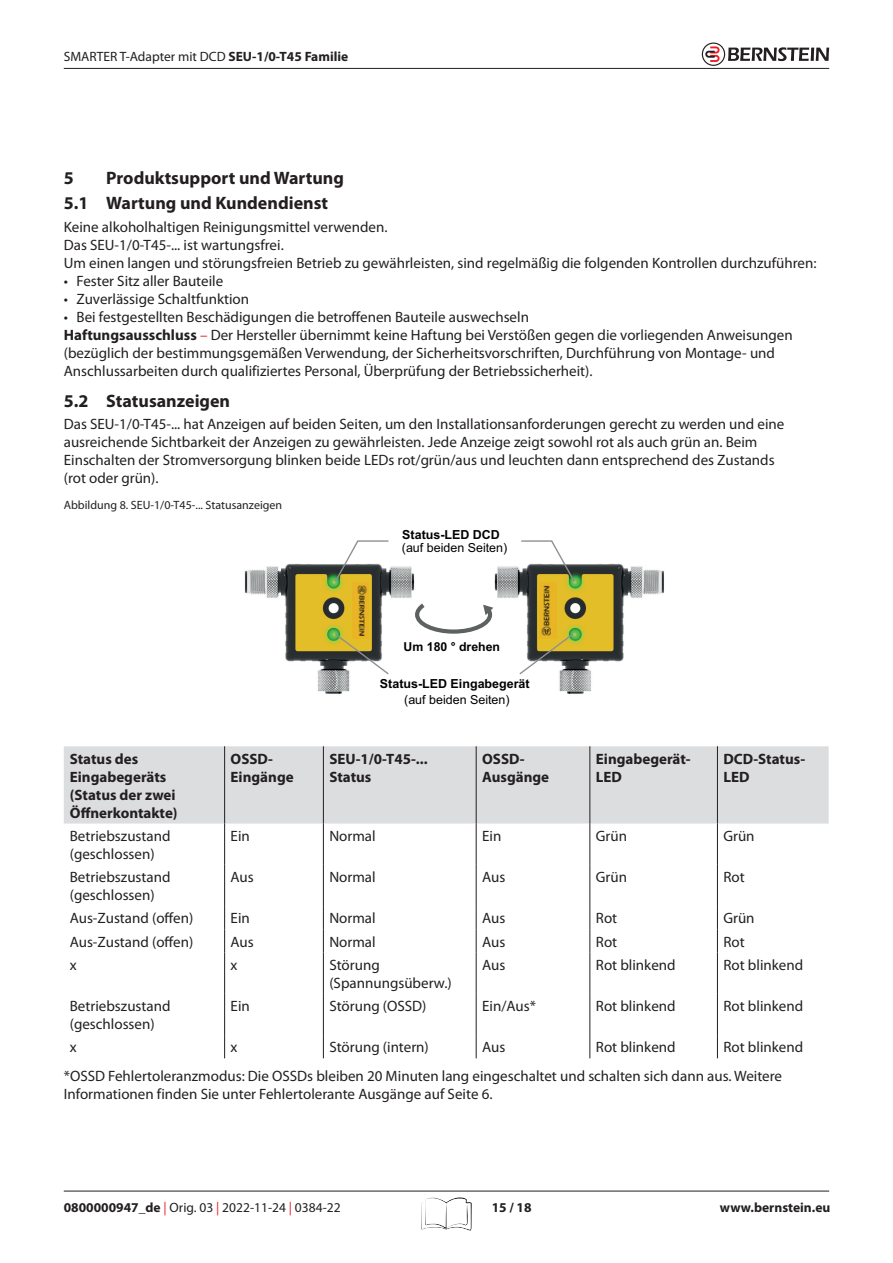
<style>
.page{position:relative;width:893px;height:1263px;background:#fff}
.page>*{position:absolute;margin:0;border:0;box-sizing:border-box;transform-origin:0 0}
.t1{font:700 18px/25.8px "Myriad Pro";color:#231f20}
.t2{font:15px/18px "Myriad Pro";color:#231f20}
.t3{font:700 15px/18px "Myriad Pro";color:#231f20}
.t4{font:13.5px "Myriad Pro";color:#231f20}
.t5{font:700 13.5px "Myriad Pro";color:#231f20}
.t6{font:700 12.45px "Arial";color:#000001}
.t7{font:12.45px "Arial";color:#000001}
.t8{font:700 12.3px "Arial";color:#000001}
.t9{font:12px "Myriad Pro";color:#231f20}
.s1{font-weight:700}
.s2{color:#ee1d23}
</style>
<div class="page">
<hr style="left:64px;top:1191px;width:765px;height:1px;background:#231f20">
<hr style="left:64px;top:68px;width:765px;height:1px;background:#231f20">
<svg style="left:702px;top:43px;width:127px;height:23px"></svg>
<svg style="left:421px;top:1197px;width:51px;height:34px"></svg>
<div style="left:64px;top:746px;width:765px;height:77px;background:#dcdddf"></div>
<hr style="left:224px;top:746px;width:1px;height:77px;background:#231f20">
<hr style="left:224px;top:823px;width:1px;height:42px;background:#231f20">
<hr style="left:224px;top:865px;width:1px;height:41px;background:#231f20">
<svg style="left:224px;top:906px;width:1px;height:46px"></svg>
<hr style="left:224px;top:952px;width:1px;height:42px;background:#231f20">
<hr style="left:224px;top:994px;width:1px;height:41px;background:#231f20">
<svg style="left:224px;top:1035px;width:1px;height:23px"></svg>
<hr style="left:323px;top:746px;width:1px;height:77px;background:#231f20">
<hr style="left:476px;top:746px;width:1px;height:77px;background:#231f20">
<hr style="left:589px;top:746px;width:1px;height:77px;background:#231f20">
<hr style="left:717px;top:746px;width:1px;height:77px;background:#231f20">
<hr style="left:323px;top:823px;width:1px;height:42px;background:#231f20">
<hr style="left:476px;top:823px;width:1px;height:42px;background:#231f20">
<hr style="left:589px;top:823px;width:1px;height:42px;background:#231f20">
<hr style="left:717px;top:823px;width:1px;height:42px;background:#231f20">
<hr style="left:323px;top:865px;width:1px;height:41px;background:#231f20">
<hr style="left:476px;top:865px;width:1px;height:41px;background:#231f20">
<hr style="left:589px;top:865px;width:1px;height:41px;background:#231f20">
<hr style="left:717px;top:865px;width:1px;height:41px;background:#231f20">
<svg style="left:323px;top:906px;width:1px;height:46px"></svg>
<svg style="left:476px;top:906px;width:1px;height:46px"></svg>
<svg style="left:589px;top:906px;width:1px;height:46px"></svg>
<svg style="left:717px;top:906px;width:1px;height:46px"></svg>
<hr style="left:323px;top:952px;width:1px;height:42px;background:#231f20">
<hr style="left:476px;top:952px;width:1px;height:42px;background:#231f20">
<hr style="left:589px;top:952px;width:1px;height:42px;background:#231f20">
<hr style="left:717px;top:952px;width:1px;height:42px;background:#231f20">
<hr style="left:323px;top:994px;width:1px;height:41px;background:#231f20">
<hr style="left:476px;top:994px;width:1px;height:41px;background:#231f20">
<hr style="left:589px;top:994px;width:1px;height:41px;background:#231f20">
<hr style="left:717px;top:994px;width:1px;height:41px;background:#231f20">
<svg style="left:323px;top:1035px;width:1px;height:23px"></svg>
<svg style="left:476px;top:1035px;width:1px;height:23px"></svg>
<svg style="left:589px;top:1035px;width:1px;height:23px"></svg>
<svg style="left:717px;top:1035px;width:1px;height:23px"></svg>
<img style="left:244px;top:563px;width:420px;height:131px">
<svg style="left:333px;top:540px;width:243px;height:136px"></svg>
<img style="left:539px;top:582px;width:17px;height:56px">
<img style="left:352px;top:583px;width:17px;height:56px">
<p class="t4" style="left:64px;top:48px;width:286px">SMARTER T-Adapter mit DCD <span class="s1">SEU-1/0-T45 Familie</span></p>
<p class="t1" style="left:64px;top:164px;width:282px;text-indent:43px">Produktsupport und Wartung<br>5.1 Wartung und Kundendienst</p>
<p class="t2" style="left:64px;top:217px;width:754px">Keine alkoholhaltigen Reinigungsmittel verwenden.<br>Das SEU-1/0-T45-... ist wartungsfrei.<br>Um einen langen und störungsfreien Betrieb zu gewährleisten, sind regelmäßig die folgenden Kontrollen durchzuführen:</p>
<p class="t2" style="left:64px;top:271px;width:161px">• Fester Sitz aller Bauteile</p>
<p class="t2" style="left:64px;top:289px;width:187px">• Zuverlässige Schaltfunktion</p>
<p class="t2" style="left:64px;top:307px;width:730px">• Bei festgestellten Beschädigungen die betroffenen Bauteile auswechseln<br><span class="s1">Haftungsausschluss</span> <span class="s2">–</span> Der Hersteller übernimmt keine Haftung bei Verstößen gegen die vorliegenden Anweisungen (bezüglich der bestimmungsgemäßen Verwendung, der Sicherheitsvorschriften, Durchführung von Montage- und Anschlussarbeiten durch qualifiziertes Personal, Überprüfung der Betriebssicherheit).</p>
<p class="t1" style="left:64px;top:387px;width:168px">5.2 Statusanzeigen</p>
<p class="t2" style="left:64px;top:415px;width:722px">Das SEU-1/0-T45-... hat Anzeigen auf beiden Seiten, um den Installationsanforderungen gerecht zu werden und eine ausreichende Sichtbarkeit der Anzeigen zu gewährleisten. Jede Anzeige zeigt sowohl rot als auch grün an. Beim Einschalten der Stromversorgung blinken beide LEDs rot/grün/aus und leuchten dann entsprechend des Zustands (rot oder grün).</p>
<p class="t1" style="left:64px;top:164px;width:11px">5</p>
<p class="t9" style="left:64px;top:497px;width:220px">Abbildung 8. SEU-1/0-T45-... Statusanzeigen</p>
<p class="t6" style="left:402px;top:526px;width:99px">Status-LED DCD</p>
<p class="t7" style="left:402px;top:539px;width:107px">(auf beiden Seiten)</p>
<p class="t8" style="left:404px;top:638px;width:98px">Um 180 ° drehen</p>
<p class="t6" style="left:380px;top:675px;width:151px">Status-LED Eingabegerät</p>
<p class="t7" style="left:404px;top:691px;width:107px">(auf beiden Seiten)</p>
<p class="t3" style="left:70px;top:749px;width:109px">Status des<br>Eingabegeräts (Status der zwei<br>Öffnerkontakte)</p>
<p class="t3" style="left:231px;top:749px;width:65px">OSSD-<br>Eingänge</p>
<p class="t3" style="left:329px;top:749px;width:100px">SEU-1/0-T45-...<br>Status</p>
<p class="t3" style="left:482px;top:749px;width:69px">OSSD-<br>Ausgänge</p>
<p class="t3" style="left:596px;top:749px;width:96px">Eingabegerät-<br>LED</p>
<p class="t3" style="left:723px;top:749px;width:83px">DCD-Status-<br>LED</p>
<p class="t2" style="left:70px;top:826px;width:102px">Betriebszustand (geschlossen)</p>
<p class="t2" style="left:231px;top:826px;width:21px">Ein</p>
<p class="t2" style="left:329px;top:826px;width:48px">Normal</p>
<p class="t2" style="left:482px;top:826px;width:21px">Ein</p>
<p class="t2" style="left:596px;top:826px;width:33px">Grün</p>
<p class="t2" style="left:723px;top:826px;width:33px">Grün</p>
<p class="t2" style="left:70px;top:868px;width:102px">Betriebszustand (geschlossen)</p>
<p class="t2" style="left:231px;top:868px;width:25px">Aus</p>
<p class="t2" style="left:329px;top:868px;width:48px">Normal</p>
<p class="t2" style="left:482px;top:868px;width:25px">Aus</p>
<p class="t2" style="left:596px;top:868px;width:33px">Grün</p>
<p class="t2" style="left:723px;top:868px;width:23px">Rot</p>
<p class="t2" style="left:70px;top:909px;width:125px">Aus-Zustand (offen)</p>
<p class="t2" style="left:231px;top:909px;width:21px">Ein</p>
<p class="t2" style="left:329px;top:909px;width:48px">Normal</p>
<p class="t2" style="left:482px;top:909px;width:25px">Aus</p>
<p class="t2" style="left:596px;top:909px;width:23px">Rot</p>
<p class="t2" style="left:723px;top:909px;width:33px">Grün</p>
<p class="t2" style="left:70px;top:932px;width:125px">Aus-Zustand (offen)</p>
<p class="t2" style="left:231px;top:932px;width:25px">Aus</p>
<p class="t2" style="left:329px;top:932px;width:48px">Normal</p>
<p class="t2" style="left:482px;top:932px;width:25px">Aus</p>
<p class="t2" style="left:596px;top:932px;width:23px">Rot</p>
<p class="t2" style="left:723px;top:932px;width:23px">Rot</p>
<p class="t2" style="left:70px;top:955px;width:8px">x</p>
<p class="t2" style="left:231px;top:955px;width:8px">x</p>
<p class="t2" style="left:329px;top:955px;width:124px">Störung (Spannungsüberw.)</p>
<p class="t2" style="left:482px;top:955px;width:25px">Aus</p>
<p class="t2" style="left:596px;top:955px;width:81px">Rot blinkend</p>
<p class="t2" style="left:723px;top:955px;width:81px">Rot blinkend</p>
<p class="t2" style="left:70px;top:997px;width:102px">Betriebszustand (geschlossen)</p>
<p class="t2" style="left:231px;top:997px;width:21px">Ein</p>
<p class="t2" style="left:329px;top:997px;width:98px">Störung (OSSD)</p>
<p class="t2" style="left:482px;top:997px;width:55px">Ein/Aus*</p>
<p class="t2" style="left:596px;top:997px;width:81px">Rot blinkend</p>
<p class="t2" style="left:723px;top:997px;width:81px">Rot blinkend</p>
<p class="t2" style="left:70px;top:1038px;width:8px">x</p>
<p class="t2" style="left:231px;top:1038px;width:8px">x</p>
<p class="t2" style="left:329px;top:1038px;width:101px">Störung (intern)</p>
<p class="t2" style="left:482px;top:1038px;width:25px">Aus</p>
<p class="t2" style="left:596px;top:1038px;width:81px">Rot blinkend</p>
<p class="t2" style="left:64px;top:1033px;width:741px;line-height:28.3px;text-indent:660px">Rot blinkend *OSSD Fehlertoleranzmodus: Die OSSDs bleiben 20 Minuten lang eingeschaltet und schalten sich dann aus. Weitere</p>
<p class="t2" style="left:64px;top:1084px;width:430px">Informationen finden Sie unter Fehlertolerante Ausgänge auf Seite 6.</p>
<p class="t4" style="left:64px;top:1199px;width:278px"><span class="s1">0800000947_de</span> <span class="s2">|</span> Orig. 03 <span class="s2">|</span> 2022-11-24 <span class="s2">|</span> 0384-22</p>
<p class="t5" style="left:492px;top:1198px;width:41px">15 / 18</p>
<p class="t5" style="left:720px;top:1198px;width:112px">www.bernstein.eu</p>
</div>
